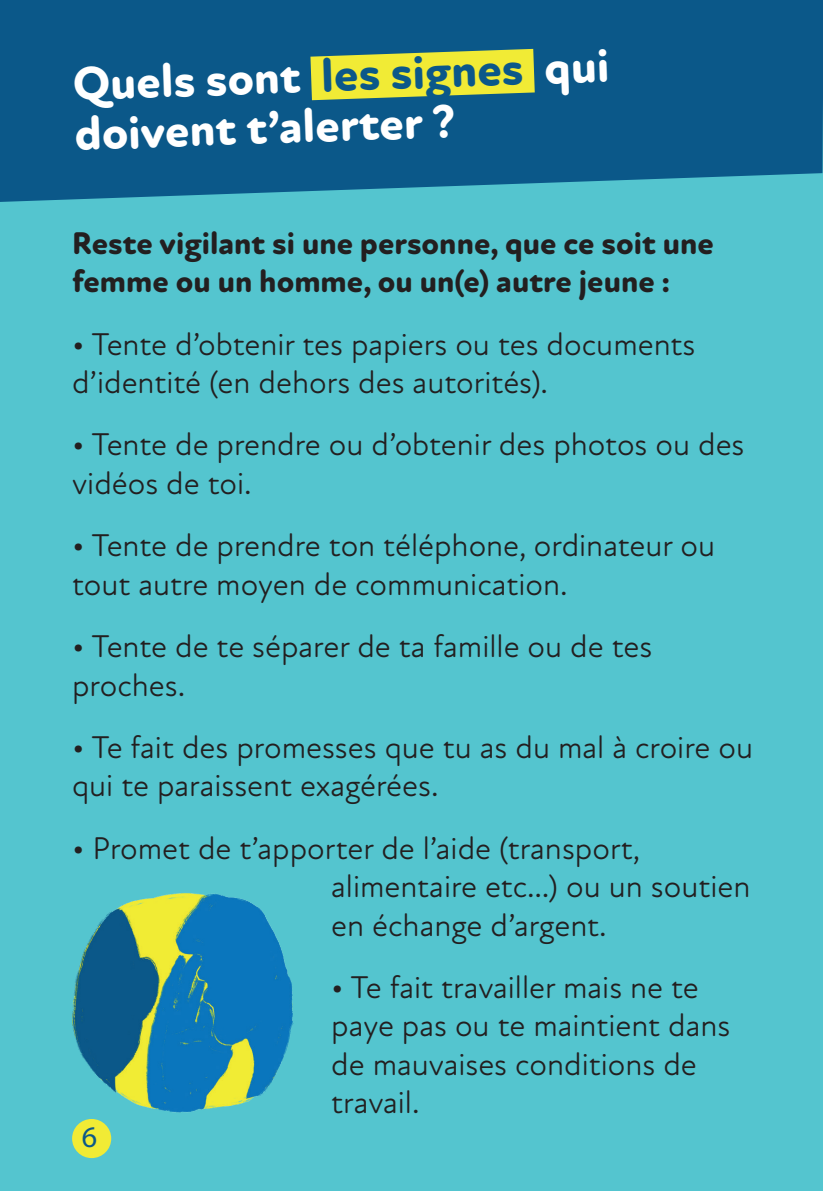
<style>
.page{position:relative;width:823px;height:1191px;background:#fff}
.page>*{position:absolute;margin:0;border:0;box-sizing:border-box;transform-origin:0 0}
.t1{font:800 48px/50px "New Atten Round";color:#fff}
.t2{font:32px/38.4px "New Atten Round";color:#231f20}
.t3{font:800 32px/38.4px "New Atten Round";color:#231f20}
.t4{font:30px "Myriad Pro";color:#0b5889}
.s1{color:#0b5889}
</style>
<div class="page">
<div style="left:0;top:0;width:822px;height:1191px;background:#54c5cf"></div>
<svg style="left:0;top:0;width:822px;height:202px;fill:#0b5889"></svg>
<div style="left:72px;top:1119px;width:39px;height:39px;background:#f1eb35;border-radius:50%"></div>
<img style="left:72px;top:893px;width:221px;height:220px">
<svg style="left:266px;top:26px;width:312px;height:97px"></svg>
<h1 class="t1" style="left:72px;top:60px;width:538px;rotate:-2deg">Quels sont <span class="s1">les signes</span> qui doivent t’alerter ?</h1>
<p class="t3" style="left:72px;top:225px;width:643px">Reste vigilant si une personne, que ce soit une femme ou un homme, ou un(e) autre jeune :</p>
<p class="t2" style="left:72px;top:325px;width:624px">• Tente d’obtenir tes papiers ou tes documents d’identité (en dehors des autorités).</p>
<p class="t2" style="left:72px;top:426px;width:673px">• Tente de prendre ou d’obtenir des photos ou des vidéos de toi.</p>
<p class="t2" style="left:72px;top:526px;width:644px">• Tente de prendre ton téléphone, ordinateur ou tout autre moyen de communication.</p>
<p class="t2" style="left:72px;top:627px;width:581px">• Tente de te séparer de ta famille ou de tes proches.</p>
<p class="t2" style="left:72px;top:728px;width:682px">• Te fait des promesses que tu as du mal à croire ou qui te paraissent exagérées.</p>
<p class="t2" style="left:331px;top:829px;width:420px;text-indent:-259px">• Promet de t’apporter de l’aide (transport, alimentaire etc…) ou un soutien en échange d’argent.</p>
<p class="t2" style="left:331px;top:968px;width:400px">• Te fait travailler mais ne te paye pas ou te maintient dans de mauvaises conditions de travail.</p>
<p class="t4" style="left:82px;top:1118px;width:17px">6</p>
</div>
